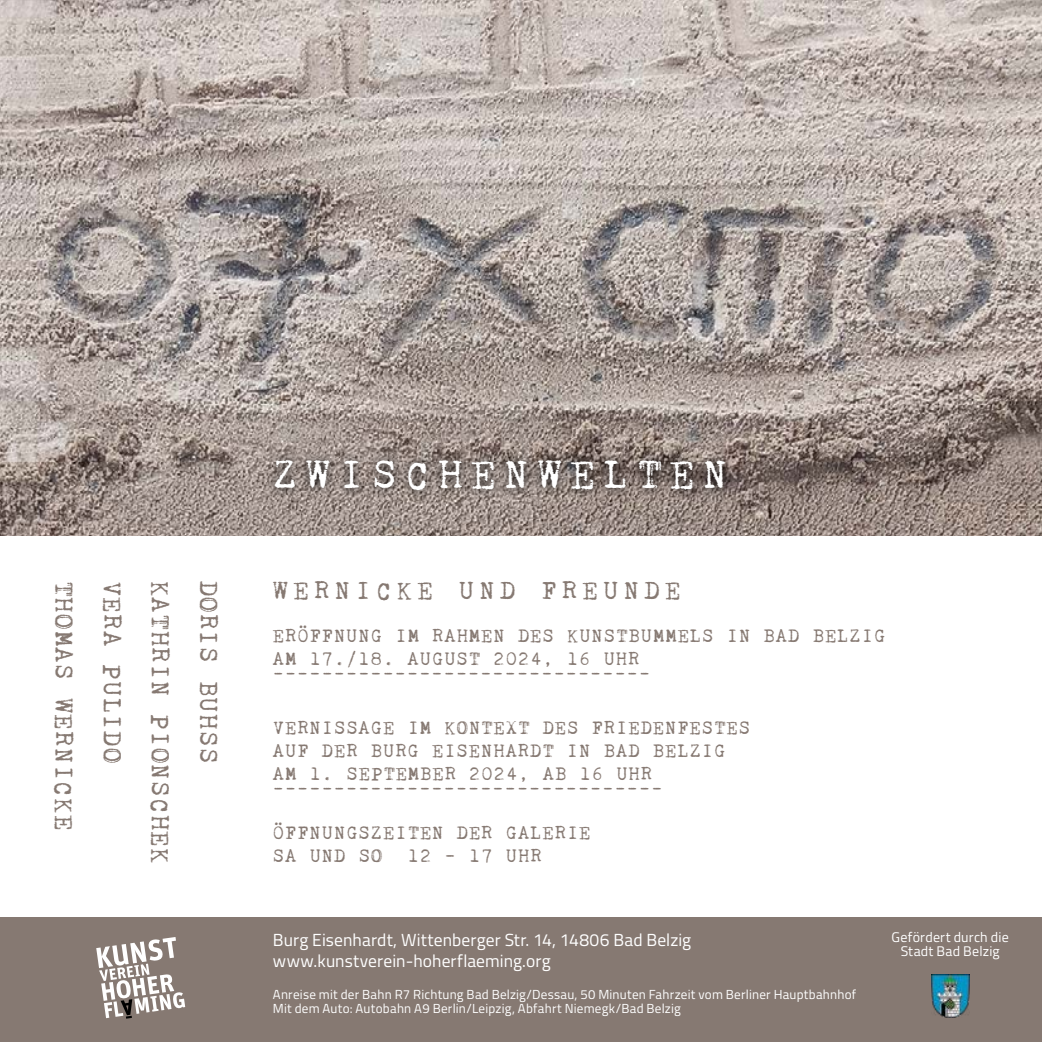
<style>
.page{position:relative;width:1042px;height:1042px;background:#fff}
.page>*{position:absolute;margin:0;border:0;box-sizing:border-box;transform-origin:0 0}
.t1{font:42px "Kingthings Trypewriter 2";letter-spacing:.2em;color:#fff}
.t2{font:26.25px "Kingthings Trypewriter 2";letter-spacing:.05em;color:#867972}
.t3{font:26.25px "Kingthings Trypewriter 2";letter-spacing:.2em;color:#867972}
.t4{font:19.25px/23.1px "Kingthings Trypewriter 2";letter-spacing:.05em;color:#867972}
.t5{font:17.5px/21px "Titillium";letter-spacing:.005em;color:#fff}
.t6{font:14px/14px "Titillium";letter-spacing:.015em;color:#fff;text-align:center}
.t7{font:13.12px/14px "Titillium";letter-spacing:.015em;color:#fff}
</style>
<div class="page">
<img style="left:0;top:0;width:1042px;height:536px">
<svg style="left:266px;top:450px;width:469px;height:51px;background:#80756f"></svg>
<div style="left:0;top:918px;width:1042px;height:124px;background:#867972"></div>
<svg style="left:96px;top:937px;width:89px;height:81px"></svg>
<img style="left:931px;top:975px;width:38px;height:42px">
<h2 class="t2" style="left:79px;top:580px;width:251px;rotate:90deg">THOMAS WERNICKE</h2>
<h2 class="t2" style="left:128px;top:580px;width:184px;rotate:90deg">VERA PULIDO</h2>
<h2 class="t2" style="left:176px;top:580px;width:284px;rotate:90deg">KATHRIN PIONSCHEK</h2>
<h2 class="t2" style="left:224px;top:580px;width:184px;rotate:90deg">DORIS BUHSS</h2>
<h1 class="t1" style="left:273px;top:450px;width:456px">ZWISCHENWELTEN</h1>
<h2 class="t3" style="left:273px;top:575px;width:409px">WERNICKE UND FREUNDE</h2>
<p class="t4" style="left:273px;top:623px;width:614px">ERÖFFNUNG IM RAHMEN DES KUNSTBUMMELS IN BAD BELZIG<br>AM 17./18. AUGUST 2024, 16 UHR</p>
<p class="t4" style="left:273px;top:661px;width:379px">-------------------------------</p>
<p class="t4" style="left:273px;top:716px;width:478px">VERNISSAGE IM KONTEXT DES FRIEDENFESTES<br>AUF DER BURG EISENHARDT IN BAD BELZIG<br>AM 1. SEPTEMBER 2024, AB 16 UHR</p>
<p class="t4" style="left:273px;top:820px;width:319px">ÖFFNUNGSZEITEN DER GALERIE<br>SA UND SO</p>
<p class="t4" style="left:273px;top:775px;width:391px">--------------------------------</p>
<p class="t4" style="left:408px;top:843px;width:135px">12 – 17 UHR</p>
<p class="t5" style="left:273px;top:928px;width:420px">Burg Eisenhardt, Wittenberger Str. 14, 14806 Bad Belzig www.kunstverein-hoherflaeming.org</p>
<p class="t7" style="left:273px;top:986px;width:585px">Anreise mit der Bahn R7 Richtung Bad Belzig/Dessau, 50 Minuten Fahrzeit vom Berliner Hauptbahnhof<br>Mit dem Auto: Autobahn A9 Berlin/Leipzig, Abfahrt Niemegk/Bad Belzig</p>
<p class="t6" style="left:891px;top:929px;width:119px">Gefördert durch die<br>Stadt Bad Belzig</p>
</div>
